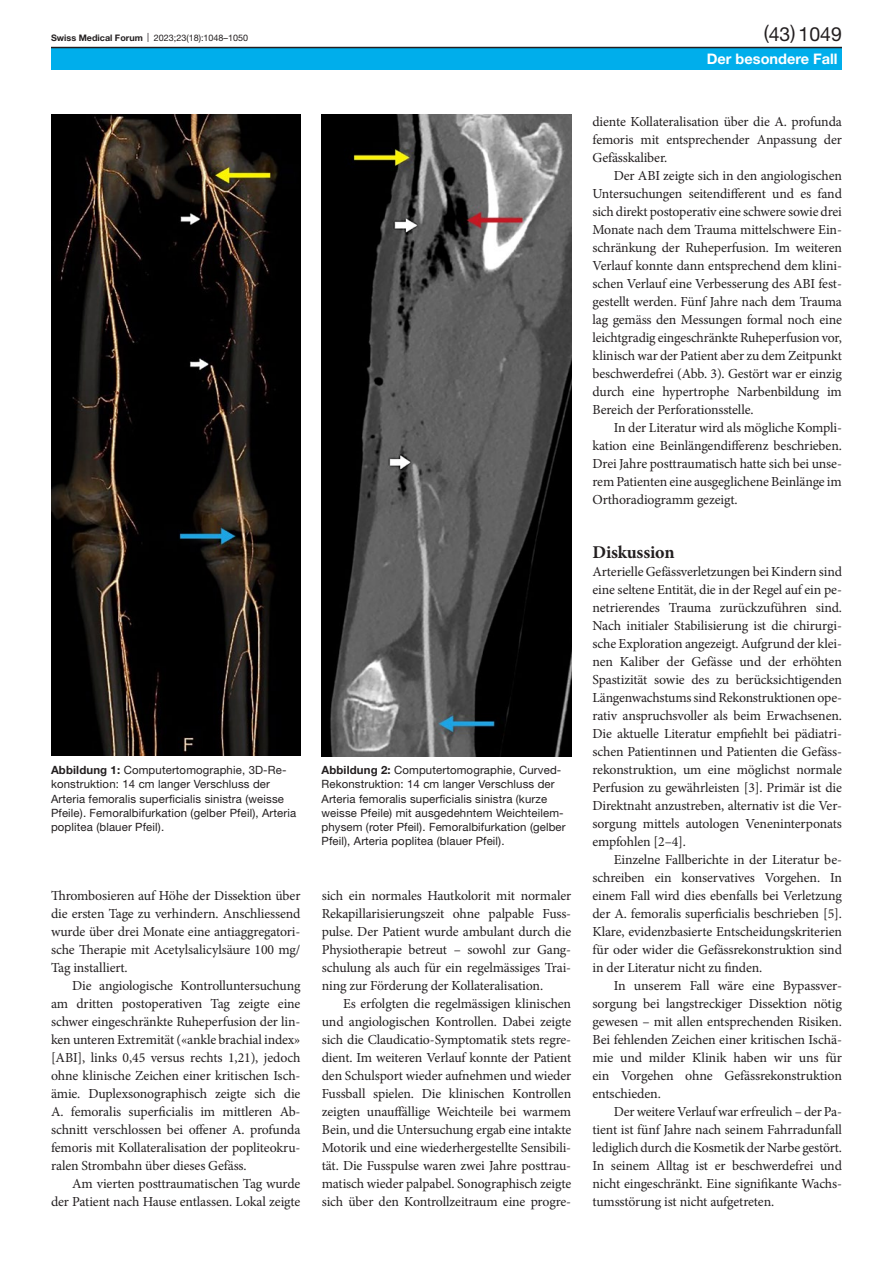
<style>
.page{position:relative;width:893px;height:1263px;background:#fff}
.page>*{position:absolute;margin:0;border:0;box-sizing:border-box;transform-origin:0 0}
.second-pagina{font:19.5px "Helvetica Neue LT Pro";color:#231f20}
.head1{font:700 18px "Minion Pro";letter-spacing:-.01em;color:#231f20}
.rubrik-negativ{font:700 14.55px "Helvetica Neue LT Pro";color:#fff}
.paragraph-indent{font:13.8px/18px "Minion Pro";letter-spacing:-.01em;color:#231f20;text-align:justify}
.paragraph{font:13.8px/18px "Minion Pro";letter-spacing:-.01em;color:#231f20;text-align:justify}
.figure-caption{font:11.4px/14.2px "Helvetica Neue LT Pro";letter-spacing:.01em;color:#231f20}
.t1{font:9px "Helvetica Neue LT Pro";color:#231f20}
.s1{font-weight:700}
</style>
<div class="page">
<img style="left:51px;top:115px;width:249px;height:640px">
<img style="left:322px;top:115px;width:249px;height:641px">
<div style="left:51px;top:47px;width:791px;height:23px;background:#00aeeb"></div>
<hr style="left:51px;top:47px;width:791px;height:1px;background:#231f20">
<p class="t1" style="left:51px;top:32px;width:199px"><span class="s1">Swiss Medical Forum</span> | 2023;23(18):1048–1050</p>
<p class="figure-caption" style="left:51px;top:763px;width:247px"><span class="s1">Abbildung 1:</span> Computertomographie, 3D-Re&shy;konstruktion: 14 cm langer Verschluss der Arteria femoralis superficialis sinistra (weisse Pfeile). Femoralbifurkation (gelber Pfeil), Arteria poplitea (blauer Pfeil).</p>
<p class="figure-caption" style="left:321px;top:763px;width:246px"><span class="s1">Abbildung 2:</span> Computertomographie, Curved-Rekonstruktion: 14 cm langer Verschluss der Arteria femoralis superficialis sinistra (kurze weisse Pfeile) mit ausgedehntem Weichteilem&shy;physem (roter Pfeil). Femoralbifurkation (gelber Pfeil), Arteria poplitea (blauer Pfeil).</p>
<p class="paragraph" style="left:51px;top:887px;width:251px">Thrombosieren auf Höhe der Dissektion über die ersten Tage zu verhindern. Anschliessend wurde über drei Monate eine antiaggregatori&shy;sche Therapie mit Acetylsalicylsäure 100 mg/ Tag installiert.</p>
<p class="paragraph-indent" style="left:51px;top:977px;width:251px;text-indent:21px">Die angiologische Kontrolluntersuchung am dritten postoperativen Tag zeigte eine schwer eingeschränkte Ruheperfusion der lin&shy;ken unteren Extremität («ankle brachial index» [ABI], links 0,45 versus rechts 1,21), jedoch ohne klinische Zeichen einer kritischen Isch&shy;ämie. Duplexsonographisch zeigte sich die A. femoralis superficialis im mittleren Ab&shy;schnitt verschlossen bei offener A. profunda femoris mit Kollateralisation der popliteokru&shy;ralen Strombahn über dieses Gefäss.</p>
<p class="paragraph-indent" style="left:51px;top:1175px;width:251px;text-align:right">Am vierten posttraumatischen Tag wurde der Patient nach Hause entlassen. Lokal zeigte</p>
<p class="paragraph-indent" style="left:322px;top:887px;width:251px">sich ein normales Hautkolorit mit normaler Rekapillarisierungszeit ohne palpable Fuss&shy;pulse. Der Patient wurde ambulant durch die Physiotherapie betreut – sowohl zur Gang&shy;schulung als auch für ein regelmässiges Trai&shy;ning zur Förderung der Kollateralisation.</p>
<p class="paragraph-indent" style="left:322px;top:995px;width:251px;text-indent:21px">Es erfolgten die regelmässigen klinischen und angiologischen Kontrollen. Dabei zeigte sich die Claudicatio-Symptomatik stets regre&shy;dient. Im weiteren Verlauf konnte der Patient den Schulsport wieder aufnehmen und wieder Fussball spielen. Die klinischen Kontrollen zeigten unauffällige Weichteile bei warmem Bein, und die Untersuchung ergab eine intakte Motorik und eine wiederhergestellte Sensibili&shy;tät. Die Fusspulse waren zwei Jahre posttrau&shy;matisch wieder palpabel. Sonographisch zeigte sich über den Kontrollzeitraum eine progre-</p>
<p class="second-pagina" style="left:764px;top:22px;width:80px">(43) 1049</p>
<p class="rubrik-negativ" style="left:707px;top:49px;width:132px">Der besondere Fall</p>
<p class="paragraph-indent" style="left:592px;top:113px;width:251px">diente Kollateralisation über die A. profunda femoris mit entsprechender Anpassung der Gefässkaliber.</p>
<p class="paragraph-indent" style="left:592px;top:167px;width:251px;text-indent:21px">Der ABI zeigte sich in den angiologischen Untersuchungen seitendifferent und es fand sich direkt postoperativ eine schwere sowie drei Monate nach dem Trauma mittelschwere Ein&shy;schränkung der Ruheperfusion. Im weiteren Verlauf konnte dann entsprechend dem klini&shy;schen Verlauf eine Verbesserung des ABI fest&shy;gestellt werden. Fünf Jahre nach dem Trauma lag gemäss den Messungen formal noch eine leichtgradig eingeschränkte Ruheperfusion vor, klinisch war der Patient aber zu dem Zeitpunkt beschwerdefrei (Abb. 3). Gestört war er einzig durch eine hypertrophe Narbenbildung im Bereich der Perforationsstelle.</p>
<p class="paragraph-indent" style="left:592px;top:419px;width:251px;text-indent:21px">In der Literatur wird als mögliche Kompli&shy;kation eine Beinlängendifferenz beschrieben.<br>Drei Jahre posttraumatisch hatte sich bei unse&shy;rem Patienten eine ausgeglichene Beinlänge im Orthoradiogramm gezeigt.</p>
<p class="head1" style="left:592px;top:540px;width:84px">Diskussion</p>
<p class="paragraph" style="left:592px;top:563px;width:251px">Arterielle Gefässverletzungen bei Kindern sind eine seltene Entität, die in der Regel auf ein pe&shy;netrierendes Trauma zurückzuführen sind.<br>Nach initialer Stabilisierung ist die chirurgi&shy;sche Exploration angezeigt. Aufgrund der klei&shy;nen Kaliber der Gefässe und der erhöhten Spastizität sowie des zu berücksichtigenden Längenwachstums sind Rekonstruktionen ope&shy;rativ anspruchsvoller als beim Erwachsenen.<br>Die aktuelle Literatur empfiehlt bei pädiatri&shy;schen Patientinnen und Patienten die Gefäss&shy;rekonstruktion, um eine möglichst normale Perfusion zu gewährleisten [3]. Primär ist die Direktnaht anzustreben, alternativ ist die Ver&shy;sorgung mittels autologen Veneninterponats empfohlen [2–4].</p>
<p class="paragraph-indent" style="left:592px;top:851px;width:251px;text-indent:21px">Einzelne Fallberichte in der Literatur be&shy;schreiben ein konservatives Vorgehen. In einem Fall wird dies ebenfalls bei Verletzung der A. femoralis superficialis beschrieben [5].<br>Klare, evidenzbasierte Entscheidungskriterien für oder wider die Gefässrekonstruktion sind in der Literatur nicht zu finden.</p>
<p class="paragraph-indent" style="left:592px;top:977px;width:251px;text-indent:21px">In unserem Fall wäre eine Bypassver&shy;sorgung bei langstreckiger Dissektion nötig gewesen – mit allen entsprechenden Risiken.<br>Bei fehlenden Zeichen einer kritischen Ischä&shy;mie und milder Klinik haben wir uns für ein Vorgehen ohne Gefässrekonstruktion entschieden.</p>
<p class="paragraph-indent" style="left:592px;top:1103px;width:251px;text-indent:21px">Der weitere Verlauf war erfreulich – der Pa&shy;tient ist fünf Jahre nach seinem Fahrradunfall lediglich durch die Kosmetik der Narbe gestört.<br>In seinem Alltag ist er beschwerdefrei und nicht eingeschränkt. Eine signifikante Wachs&shy;tumsstörung ist nicht aufgetreten.</p>
</div>
